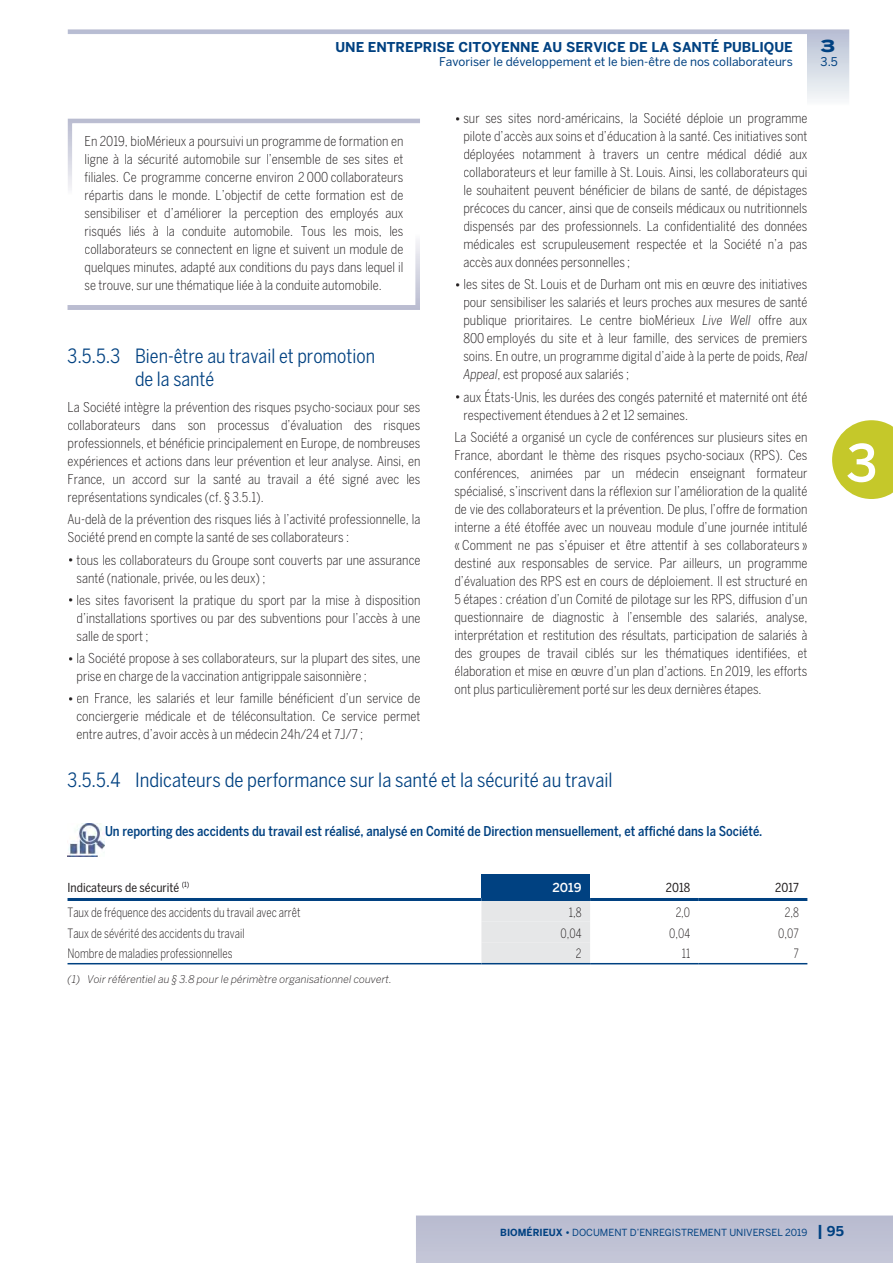
<style>
.page{position:relative;width:893px;height:1263px;background:#fff}
.page>*{position:absolute;margin:0;border:0;box-sizing:border-box;transform-origin:0 0}
.t1{font:500 51px "Benton Sans";color:#fff}
.t2{font:19.5px/22.5px "Benton Sans Condensed";color:#004181}
.t3{font:900 16.5px "Benton Sans Wide";color:#004181}
.t4{font:300 13.5px/18px "Benton Sans Condensed";color:#231f20;text-align:justify}
.t5{font:500 13.5px "Benton Sans Condensed";color:#004181}
.t6{font:700 13.5px "Benton Sans";color:#004181}
.t7{font:300 12.75px "Benton Sans Condensed";color:#231f20;scale:.9 1}
.t8{font:12.3px "Benton Sans Condensed";color:#231f20}
.t9{font:500 12.3px "Benton Sans";color:#fff}
.t10{font:12px "Benton Sans";color:#004181}
.t11{font:italic 300 10.5px "Benton Sans";color:#231f20}
.t12{font:9.75px "Benton Sans";color:#004181}
.s1{font-style:italic}
.s2{font-weight:700}
.s3{font-weight:700;font-size:15px}
.s4{font-weight:700;font-size:13.5px}
</style>
<div class="page">
<svg style="left:832px;top:420px;width:61px;height:79px;background:#ced04c"></svg>
<div style="left:481px;top:874px;width:109px;height:24px;background:#004181"></div>
<div style="left:481px;top:901px;width:109px;height:62px;background:#e6e7e8"></div>
<img style="left:68px;top:240px;width:352px;height:70px">
<img style="left:68px;top:824px;width:36px;height:32px">
<div style="left:569px;top:907px;width:12px;height:11px;background:#e6e7e8"></div>
<div style="left:561px;top:928px;width:20px;height:11px;background:#e6e7e8"></div>
<div style="left:576px;top:949px;width:5px;height:9px;background:#e6e7e8"></div>
<hr style="left:69px;top:898px;width:411px;height:3px;background:#004181">
<hr style="left:483px;top:898px;width:106px;height:3px;background:#004181">
<hr style="left:592px;top:898px;width:105px;height:3px;background:#004181">
<hr style="left:700px;top:898px;width:106px;height:3px;background:#004181">
<hr style="left:68px;top:963px;width:413px;height:1px;background:#004181">
<hr style="left:482px;top:963px;width:107px;height:1px;background:#004181">
<hr style="left:591px;top:963px;width:107px;height:1px;background:#004181">
<hr style="left:699px;top:963px;width:108px;height:1px;background:#004181">
<p class="t6" style="left:335px;top:40px;width:459px">UNE ENTREPRISE CITOYENNE AU SERVICE DE LA SANTÉ PUBLIQUE</p>
<p class="t10" style="left:439px;top:57px;width:355px">Favoriser le développement et le bien-être de nos collaborateurs</p>
<p class="t3" style="left:821px;top:37px;width:16px">3</p>
<p class="t10" style="left:821px;top:57px;width:19px">3.5</p>
<p class="t4" style="left:85px;top:133px;width:320px">En 2019, bioMérieux a poursuivi un programme de formation en ligne à la sécurité automobile sur l’ensemble de ses sites et filiales. Ce programme concerne environ 2 000 collaborateurs répartis dans le monde. L’objectif de cette formation est de sensibiliser et d’améliorer la perception des employés aux risqués liés à la conduite automobile. Tous les mois, les collaborateurs se connectent en ligne et suivent un module de quelques minutes, adapté aux conditions du pays dans lequel il se trouve, sur une thématique liée à la conduite automobile.</p>
<h2 class="t2" style="left:135px;top:347px;width:242px;text-indent:-67px">3.5.5.3 Bien-être au travail et promotion de la santé</h2>
<p class="t4" style="left:68px;top:399px;width:354px">La Société intègre la prévention des risques psycho-sociaux pour ses collaborateurs dans son processus d’évaluation des risques professionnels, et bénéficie principalement en Europe, de nombreuses expériences et actions dans leur prévention et leur analyse. Ainsi, en France, un accord sur la santé au travail a été signé avec les représentations syndicales (cf. § 3.5.1).</p>
<p class="t4" style="left:68px;top:512px;width:354px">Au-delà de la prévention des risques liés à l’activité professionnelle, la<br>Société prend en compte la santé de ses collaborateurs :</p>
<p class="t4" style="left:77px;top:552px;width:345px;text-indent:-8px"><sup>●</sup> tous les collaborateurs du Groupe sont couverts par une assurance santé (nationale, privée, ou les deux) ;</p>
<p class="t4" style="left:77px;top:592px;width:345px;text-indent:-8px"><sup>●</sup> les sites favorisent la pratique du sport par la mise à disposition d’installations sportives ou par des subventions pour l’accès à une salle de sport ;</p>
<p class="t4" style="left:77px;top:650px;width:345px;text-indent:-8px"><sup>●</sup> la Société propose à ses collaborateurs, sur la plupart des sites, une prise en charge de la vaccination antigrippale saisonnière ;</p>
<p class="t4" style="left:77px;top:690px;width:345px;text-indent:-8px"><sup>●</sup> en France, les salariés et leur famille bénéficient d’un service de conciergerie médicale et de téléconsultation. Ce service permet entre autres, d’avoir accès à un médecin 24h/24 et 7J/7 ;</p>
<p class="t4" style="left:463px;top:110px;width:345px;text-indent:-8px"><sup>●</sup> sur ses sites nord-américains, la Société déploie un programme pilote d’accès aux soins et d’éducation à la santé. Ces initiatives sont déployées notamment à travers un centre médical dédié aux collaborateurs et leur famille à St. Louis. Ainsi, les collaborateurs qui le souhaitent peuvent bénéficier de bilans de santé, de dépistages précoces du cancer, ainsi que de conseils médicaux ou nutritionnels dispensés par des professionnels. La confidentialité des données médicales est scrupuleusement respectée et la Société n’a pas accès aux données personnelles ;</p>
<p class="t4" style="left:463px;top:277px;width:345px;text-indent:-8px"><sup>●</sup> les sites de St. Louis et de Durham ont mis en œuvre des initiatives pour sensibiliser les salariés et leurs proches aux mesures de santé publique prioritaires. Le centre bioMérieux <span class="s1">Live Well</span> offre aux 800 employés du site et à leur famille, des services de premiers soins. En outre, un programme digital d’aide à la perte de poids, <span class="s1">Real Appeal</span>, est proposé aux salariés ;</p>
<p class="t4" style="left:463px;top:389px;width:345px;text-indent:-8px"><sup>●</sup> aux États-Unis, les durées des congés paternité et maternité ont été respectivement étendues à 2 et 12 semaines.</p>
<p class="t4" style="left:454px;top:429px;width:354px">La Société a organisé un cycle de conférences sur plusieurs sites en France, abordant le thème des risques psycho-sociaux (RPS). Ces conférences, animées par un médecin enseignant formateur spécialisé, s’inscrivent dans la réflexion sur l’amélioration de la qualité de vie des collaborateurs et la prévention. De plus, l’offre de formation interne a été étoffée avec un nouveau module d’une journée intitulé « Comment ne pas s’épuiser et être attentif à ses collaborateurs » destiné aux responsables de service. Par ailleurs, un programme d’évaluation des RPS est en cours de déploiement. Il est structuré en 5 étapes : création d’un Comité de pilotage sur les RPS, diffusion d’un questionnaire de diagnostic à l’ensemble des salariés, analyse, interprétation et restitution des résultats, participation de salariés à des groupes de travail ciblés sur les thématiques identifiées, et élaboration et mise en œuvre d’un plan d’actions. En 2019, les efforts ont plus particulièrement porté sur les deux dernières étapes.</p>
<h2 class="t2" style="left:68px;top:771px;width:547px">3.5.5.4 Indicateurs de performance sur la santé et la sécurité au travail</h2>
<p class="t5" style="left:105px;top:826px;width:659px">Un reporting des accidents du travail est réalisé, analysé en Comité de Direction mensuellement, et affiché dans la Société.</p>
<p class="t8" style="left:68px;top:883px;width:123px">Indicateurs de sécurité <sup>(1)</sup></p>
<p class="t9" style="left:552px;top:883px;width:31px">2019</p>
<p class="t8" style="left:666px;top:883px;width:26px">2018</p>
<p class="t8" style="left:775px;top:883px;width:25px">2017</p>
<p class="t7" style="left:68px;top:908px;width:260px">Taux de fréquence des accidents du travail avec arrêt</p>
<p class="t7" style="left:569px;top:908px;width:16px">1,8</p>
<p class="t7" style="left:676px;top:908px;width:18px">2,0</p>
<p class="t7" style="left:785px;top:908px;width:17px">2,8</p>
<p class="t7" style="left:68px;top:929px;width:198px">Taux de sévérité des accidents du travail</p>
<p class="t7" style="left:561px;top:929px;width:25px">0,04</p>
<p class="t7" style="left:669px;top:929px;width:25px">0,04</p>
<p class="t7" style="left:778px;top:929px;width:24px">0,07</p>
<p class="t7" style="left:68px;top:950px;width:185px">Nombre de maladies professionnelles</p>
<p class="t7" style="left:576px;top:950px;width:8px">2</p>
<p class="t7" style="left:682px;top:950px;width:11px">11</p>
<p class="t7" style="left:793px;top:950px;width:7px">7</p>
<p class="t11" style="left:68px;top:976px;width:326px">(1) Voir référentiel au § 3.8 pour le périmètre organisationnel couvert.</p>
<h1 class="t1" style="left:846px;top:445px;width:33px">3</h1>
<p class="t12" style="left:500px;top:1229px;width:345px"><span class="s2">BIOMÉRIEUX •</span> DOCUMENT D’ENREGISTREMENT UNIVERSEL 2019 <span class="s3">|</span> <span class="s4">95</span></p>
</div>
